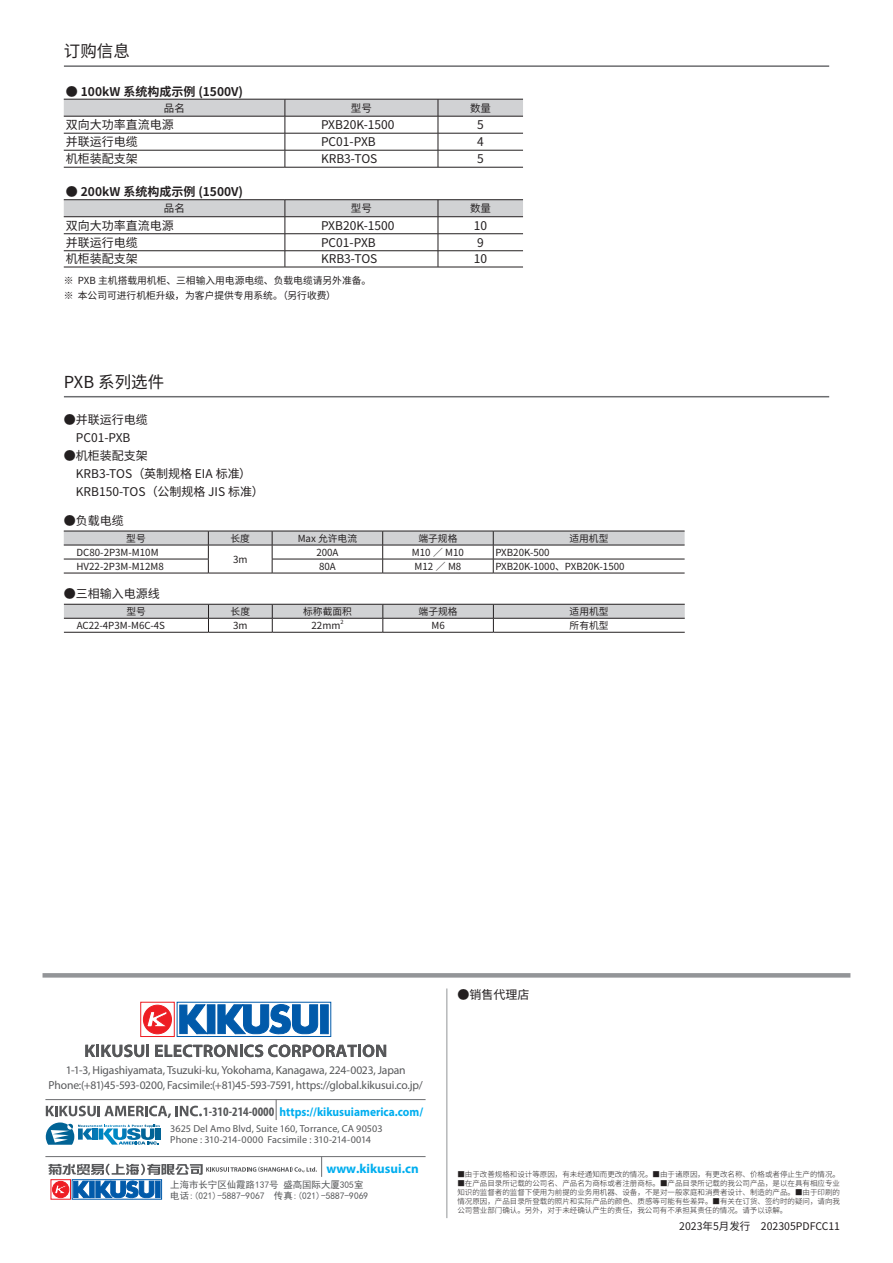
<style>
.page{position:relative;width:893px;height:1263px;background:#fff}
.page>*{position:absolute;margin:0;border:0;box-sizing:border-box;transform-origin:0 0}
.t1{font:16.5px "Source Han Sans CN";color:#231f20}
.t2{font:700 13.05px "Myriad Pro";color:#00aeef}
.t3{font:700 12.3px "Myriad Pro";color:#00aeef;scale:.93 1}
.t4{font:12px/18px "Source Han Sans CN";color:#231f20}
.t5{font:700 12px "Source Han Sans CN";color:#231f20}
.t6{font:11.55px/14.5px "Myriad Pro";letter-spacing:-.015em;color:#57585a;text-align:center}
.t7{font:10.5px "Source Han Sans CN";color:#231f20}
.t8{font:10.2px/11.6px "Myriad Pro";letter-spacing:.01em;color:#57585a}
.t9{font:9.75px/15px "Source Han Sans CN";color:#231f20}
.t10{font:9.45px/11.2px "Sim Hei";color:#57585a}
.t11{font:300 7.5px/9px "Source Han Sans CN";color:#231f20;text-align:justify}
.t12{font:5.7px "Source Han Sans CN";color:#231f20}
.s1{font-stretch:condensed;font-size:13.05px;color:#57585a}
</style>
<div class="page">
<hr style="left:64px;top:396px;width:765px;height:1px;background:#6c6d70">
<hr style="left:64px;top:65px;width:765px;height:2px;background:#6c6d70">
<svg style="left:64px;top:100px;width:459px;height:116px"></svg>
<hr style="left:64px;top:99px;width:221px;height:1px;background:#231f20">
<hr style="left:285px;top:99px;width:153px;height:1px;background:#231f20">
<hr style="left:438px;top:99px;width:85px;height:1px;background:#231f20">
<hr style="left:64px;top:116px;width:221px;height:1px;background:#231f20">
<hr style="left:285px;top:116px;width:153px;height:1px;background:#231f20">
<hr style="left:438px;top:116px;width:85px;height:1px;background:#231f20">
<hr style="left:64px;top:133px;width:221px;height:1px;background:#231f20">
<hr style="left:285px;top:133px;width:153px;height:1px;background:#231f20">
<hr style="left:438px;top:133px;width:85px;height:1px;background:#231f20">
<hr style="left:64px;top:150px;width:221px;height:1px;background:#231f20">
<hr style="left:285px;top:150px;width:153px;height:1px;background:#231f20">
<svg style="left:285px;top:99px;width:1px;height:68px"></svg>
<hr style="left:438px;top:150px;width:85px;height:1px;background:#231f20">
<svg style="left:438px;top:99px;width:1px;height:68px"></svg>
<hr style="left:64px;top:167px;width:221px;height:1px;background:#231f20">
<hr style="left:285px;top:167px;width:153px;height:1px;background:#231f20">
<hr style="left:438px;top:167px;width:85px;height:1px;background:#231f20">
<hr style="left:64px;top:199px;width:221px;height:1px;background:#231f20">
<hr style="left:285px;top:199px;width:153px;height:1px;background:#231f20">
<hr style="left:438px;top:199px;width:85px;height:1px;background:#231f20">
<hr style="left:64px;top:216px;width:221px;height:1px;background:#231f20">
<hr style="left:285px;top:216px;width:153px;height:1px;background:#231f20">
<hr style="left:438px;top:216px;width:85px;height:1px;background:#231f20">
<hr style="left:64px;top:233px;width:221px;height:1px;background:#231f20">
<hr style="left:285px;top:233px;width:153px;height:1px;background:#231f20">
<hr style="left:438px;top:233px;width:85px;height:1px;background:#231f20">
<hr style="left:64px;top:250px;width:221px;height:1px;background:#231f20">
<hr style="left:285px;top:250px;width:153px;height:1px;background:#231f20">
<svg style="left:285px;top:200px;width:1px;height:67px"></svg>
<hr style="left:438px;top:250px;width:85px;height:1px;background:#231f20">
<svg style="left:438px;top:200px;width:1px;height:67px"></svg>
<hr style="left:64px;top:267px;width:221px;height:1px;background:#231f20">
<hr style="left:285px;top:267px;width:153px;height:1px;background:#231f20">
<hr style="left:438px;top:267px;width:85px;height:1px;background:#231f20">
<hr style="left:208px;top:573px;width:64px;height:1px;background:#231f20">
<svg style="left:64px;top:531px;width:621px;height:42px"></svg>
<hr style="left:64px;top:573px;width:144px;height:1px;background:#231f20">
<hr style="left:272px;top:573px;width:111px;height:1px;background:#231f20">
<hr style="left:383px;top:573px;width:110px;height:1px;background:#231f20">
<hr style="left:493px;top:573px;width:192px;height:1px;background:#231f20">
<svg style="left:64px;top:604px;width:621px;height:28px"></svg>
<hr style="left:64px;top:632px;width:144px;height:1px;background:#231f20">
<hr style="left:208px;top:632px;width:64px;height:1px;background:#231f20">
<hr style="left:272px;top:632px;width:111px;height:1px;background:#231f20">
<hr style="left:383px;top:632px;width:110px;height:1px;background:#231f20">
<hr style="left:493px;top:632px;width:192px;height:1px;background:#231f20">
<hr style="left:45px;top:1099px;width:381px;height:1px;background:#6c6d70">
<hr style="left:45px;top:1156px;width:381px;height:1px;background:#6c6d70">
<svg style="left:48px;top:1156px;width:274px;height:42px"></svg>
<svg style="left:46px;top:1106px;width:156px;height:39px"></svg>
<svg style="left:276px;top:1100px;width:1px;height:20px"></svg>
<svg style="left:85px;top:1002px;width:301px;height:56px"></svg>
<hr style="left:43px;top:973px;width:807px;height:4px;background:#939598">
<hr style="left:446px;top:988px;width:1px;height:230px;background:#939598">
<h1 class="t1" style="left:64px;top:42px;width:67px">订购信息</h1>
<h3 class="t5" style="left:66px;top:84px;width:179px">● 100kW 系统构成示例 (1500V)</h3>
<h3 class="t7" style="left:164px;top:102px;width:22px">品名</h3>
<h3 class="t7" style="left:351px;top:102px;width:22px">型号</h3>
<h3 class="t7" style="left:470px;top:102px;width:22px">数量</h3>
<h3 class="t4" style="left:66px;top:116px;width:109px">双向大功率直流电源</h3>
<h3 class="t4" style="left:321px;top:116px;width:75px">PXB20K-1500</h3>
<h3 class="t4" style="left:477px;top:116px;width:8px">5</h3>
<h3 class="t4" style="left:66px;top:133px;width:73px">并联运行电缆</h3>
<h3 class="t4" style="left:321px;top:133px;width:56px">PC01-PXB</h3>
<h3 class="t4" style="left:477px;top:133px;width:8px">4</h3>
<h3 class="t4" style="left:66px;top:150px;width:73px">机柜装配支架</h3>
<h3 class="t4" style="left:321px;top:150px;width:58px">KRB3-TOS</h3>
<h3 class="t4" style="left:477px;top:150px;width:8px">5</h3>
<h3 class="t5" style="left:66px;top:185px;width:179px">● 200kW 系统构成示例 (1500V)</h3>
<h3 class="t7" style="left:164px;top:202px;width:22px">品名</h3>
<h3 class="t7" style="left:351px;top:202px;width:22px">型号</h3>
<h3 class="t7" style="left:470px;top:202px;width:22px">数量</h3>
<h3 class="t4" style="left:66px;top:217px;width:109px">双向大功率直流电源</h3>
<h3 class="t4" style="left:321px;top:217px;width:75px">PXB20K-1500</h3>
<h3 class="t4" style="left:474px;top:217px;width:15px">10</h3>
<h3 class="t4" style="left:66px;top:234px;width:73px">并联运行电缆</h3>
<h3 class="t4" style="left:321px;top:234px;width:56px">PC01-PXB</h3>
<h3 class="t4" style="left:477px;top:234px;width:8px">9</h3>
<h3 class="t4" style="left:66px;top:250px;width:73px">机柜装配支架</h3>
<h3 class="t4" style="left:321px;top:250px;width:58px">KRB3-TOS</h3>
<h3 class="t4" style="left:474px;top:250px;width:15px">10</h3>
<h3 class="t9" style="left:64px;top:273px;width:309px">※ PXB 主机搭载用机柜、三相输入用电源电缆、负载电缆请另外准备。※ 本公司可进行机柜升级，为客户提供专用系统。（另行收费）</h3>
<h1 class="t1" style="left:64px;top:372px;width:102px">PXB 系列选件</h1>
<h3 class="t4" style="left:64px;top:411px;width:85px">●并联运行电缆　PC01-PXB</h3>
<h3 class="t4" style="left:64px;top:447px;width:202px">●机柜装配支架<br>　KRB3-TOS（英制规格 EIA 标准）　KRB150-TOS（公制规格 JIS 标准）</h3>
<h3 class="t4" style="left:64px;top:512px;width:61px">●负载电缆</h3>
<h3 class="t9" style="left:126px;top:531px;width:21px">型号</h3>
<h3 class="t9" style="left:230px;top:531px;width:21px">长度</h3>
<h3 class="t9" style="left:298px;top:531px;width:61px">Max 允许电流</h3>
<h3 class="t9" style="left:418px;top:531px;width:40px">端子规格</h3>
<h3 class="t9" style="left:569px;top:531px;width:40px">适用机型</h3>
<h3 class="t9" style="left:77px;top:545px;width:84px">DC80-2P3M-M10M</h3>
<h3 class="t9" style="left:233px;top:552px;width:16px">3m</h3>
<h3 class="t9" style="left:316px;top:545px;width:24px">200A</h3>
<h3 class="t9" style="left:412px;top:545px;width:54px">M10 ／ M10</h3>
<h3 class="t9" style="left:495px;top:545px;width:56px">PXB20K-500</h3>
<h3 class="t9" style="left:77px;top:559px;width:89px">HV22-2P3M-M12M8</h3>
<h3 class="t9" style="left:319px;top:559px;width:18px">80A</h3>
<h3 class="t9" style="left:415px;top:559px;width:48px">M12 ／ M8</h3>
<h3 class="t9" style="left:495px;top:559px;width:131px">PXB20K-1000、PXB20K-1500</h3>
<h3 class="t4" style="left:64px;top:585px;width:97px">●三相输入电源线</h3>
<h3 class="t9" style="left:126px;top:604px;width:21px">型号</h3>
<h3 class="t9" style="left:231px;top:604px;width:21px">长度</h3>
<h3 class="t9" style="left:303px;top:604px;width:50px">标称截面积</h3>
<h3 class="t9" style="left:419px;top:604px;width:40px">端子规格</h3>
<h3 class="t9" style="left:570px;top:604px;width:40px">适用机型</h3>
<h3 class="t9" style="left:77px;top:618px;width:90px">AC22-4P3M-M6C-4S</h3>
<h3 class="t9" style="left:233px;top:618px;width:16px">3m</h3>
<h3 class="t9" style="left:312px;top:618px;width:30px">22mm</h3>
<p class="t12" style="left:340px;top:619px;width:5px">2</p>
<h3 class="t9" style="left:431px;top:618px;width:15px">M6</h3>
<h3 class="t9" style="left:570px;top:618px;width:40px">所有机型</h3>
<h3 class="t6" style="left:49px;top:1063px;width:376px">1-1-3, Higashiyamata, Tsuzuki-ku, Yokohama, Kanagawa, 224-0023, Japan<br>Phone:(+81)45-593-0200, Facsimile:(+81)45-593-7591, https://global.kikusui.co.jp/</h3>
<h3 class="t3" style="left:203px;top:1103px;width:238px"><span class="s1">1-310-214-0000</span> https://kikusuiamerica.com/</h3>
<h3 class="t8" style="left:170px;top:1122px;width:214px">3625 Del Amo Blvd, Suite 160, Torrance, CA 90503<br>Phone : 310-214-0000 Facsimile : 310-214-0014</h3>
<h2 class="t2" style="left:326px;top:1160px;width:94px">www.kikusui.cn</h2>
<p class="t10" style="left:170px;top:1179px;width:199px">上海市长宁区仙霞路137号 盛高国际大厦305室电话:(021)-5887-9067　传真:(021)-5887-9069</p>
<h3 class="t4" style="left:457px;top:986px;width:73px">●销售代理店</h3>
<p class="t11" style="left:457px;top:1170px;width:384px">■由于改善规格和设计等原因，有未经通知而更改的情况。■由于诸原因，有更改名称、价格或者停止生产的情况。</p>
<p class="t11" style="left:457px;top:1179px;width:384px">■在产品目录所记载的公司名、产品名为商标或者注册商标。■产品目录所记载的我公司产品，是以在具有相应专业知识的监督者的监督下使用为前提的业务用机器、设备，不是对一般家庭和消费者设计、制造的产品。■由于印刷的情况原因，产品目录所登载的照片和实际产品的颜色、质感等可能有些差异。■有关在订货、签约时的疑问，请向我公司营业部门确认。另外，对于未经确认产生的责任，我公司有不承担其责任的情况。请予以谅解。</p>
<h3 class="t7" style="left:679px;top:1220px;width:162px">2023年5月发行　202305PDFCC11</h3>
</div>
